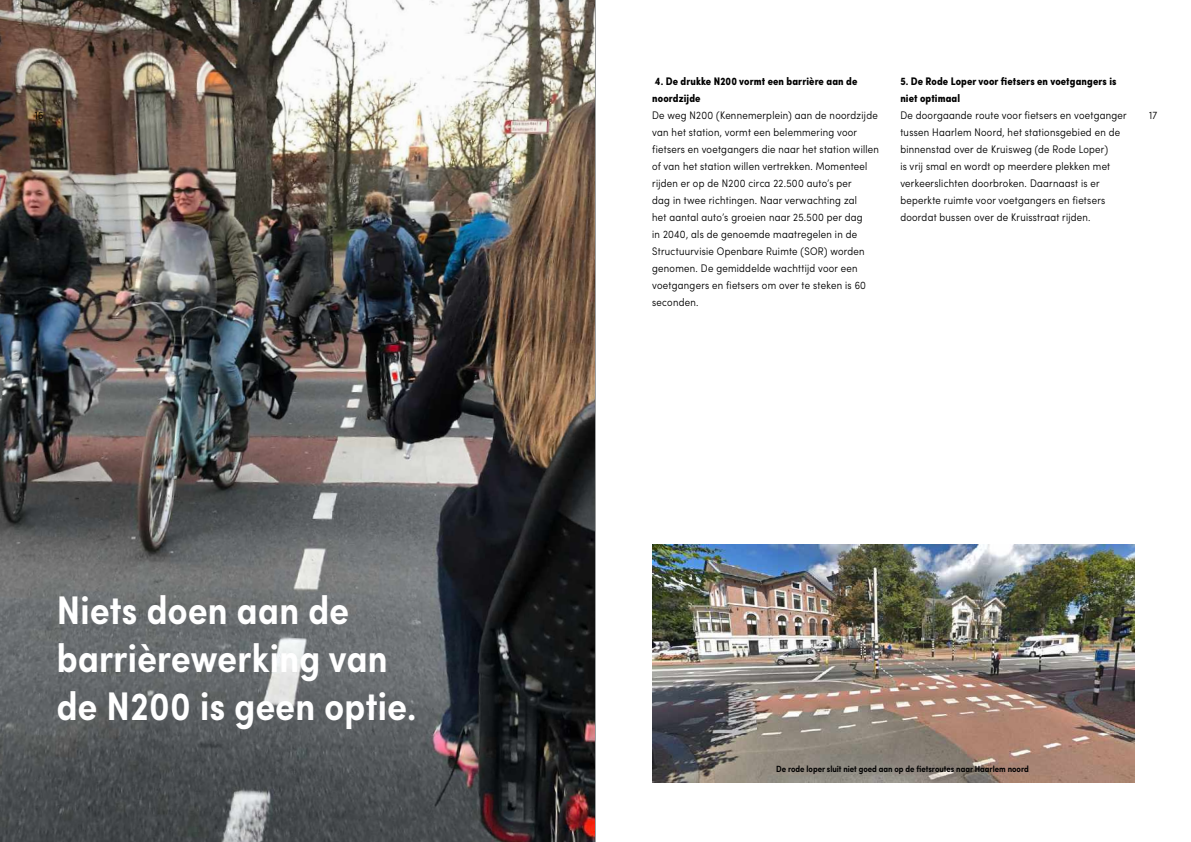
<style>
.page{position:relative;width:1191px;height:842px;background:#fff}
.page>*{position:absolute;margin:0;border:0;box-sizing:border-box;transform-origin:0 0}
.t1{font:600 condensed 40px/48px "Sofia Pro";letter-spacing:.01em;color:#fff}
.t2{font:300 condensed 11px/17px "Sofia Pro";letter-spacing:.025em;color:#000}
.t3{font:700 condensed 11px/17px "Sofia Pro";letter-spacing:.01em;color:#000}
.t4{font:600 condensed 9px "Sofia Pro";color:#000}
</style>
<div class="page">
<img style="left:0;top:0;width:595px;height:842px">
<img style="left:652px;top:544px;width:482px;height:238px">
<hr style="left:595px;top:0;width:1px;height:842px;background:#9c9e9f">
<p class="t3" style="left:652px;top:73px;width:207px">4. De drukke N200 vormt een barrière aan de noordzijde</p>
<p class="t2" style="left:652px;top:107px;width:228px">De weg N200 (Kennemerplein) aan de noordzijde van het station, vormt een belemmering voor fietsers en voetgangers die naar het station willen of van het station willen vertrekken. Momenteel rijden er op de N200 circa 22.500 auto’s per<br>dag in twee richtingen. Naar verwachting zal<br>het aantal auto’s groeien naar 25.500 per dag<br>in 2040, als de genoemde maatregelen in de Structuurvisie Openbare Ruimte (SOR) worden genomen. De gemiddelde wachttijd voor een voetgangers en fietsers om over te steken is 60 seconden.</p>
<p class="t3" style="left:900px;top:73px;width:218px">5. De Rode Loper voor fietsers en voetgangers is niet optimaal</p>
<p class="t2" style="left:900px;top:107px;width:228px">De doorgaande route voor fietsers en voetganger tussen Haarlem Noord, het stationsgebied en de binnenstad over de Kruisweg (de Rode Loper)<br>is vrij smal en wordt op meerdere plekken met verkeerslichten doorbroken. Daarnaast is er beperkte ruimte voor voetgangers en fietsers doordat bussen over de Kruisstraat rijden.</p>
<p class="t2" style="left:35px;top:107px;width:10px">16</p>
<p class="t2" style="left:1149px;top:107px;width:10px">17</p>
<h1 class="t1" style="left:57px;top:586px;width:361px">Niets doen aan de barrièrewerking van de N200 is geen optie.</h1>
<p class="t4" style="left:776px;top:763px;width:254px">De rode loper sluit niet goed aan op de fietsroutes naar Haarlem noord</p>
</div>
